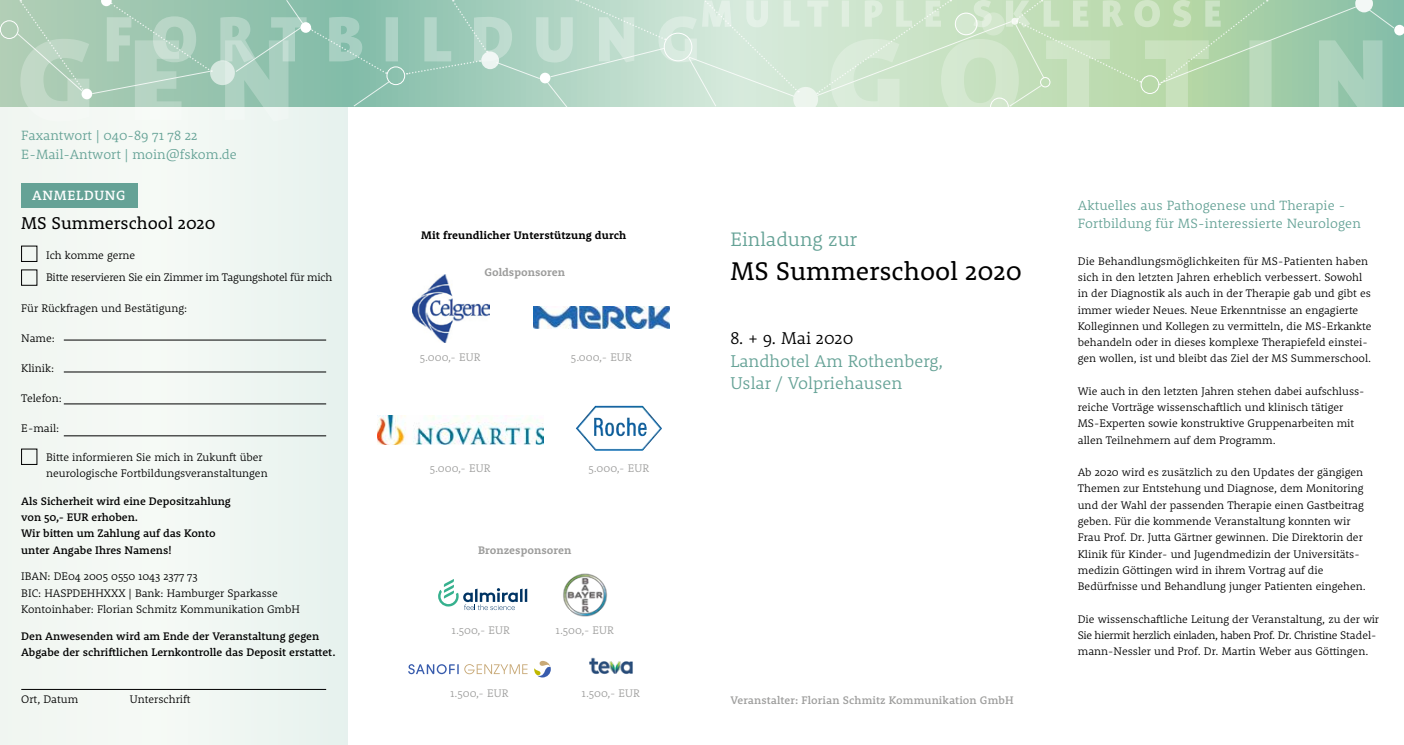
<style>
.page{position:relative;width:1404px;height:745px;background:#fff}
.page>*{position:absolute;margin:0;border:0;box-sizing:border-box;transform-origin:0 0}
.t1{font:26.25px "Rooney";color:#000}
.t2{font:300 20px "Rooney";color:#65a296}
.t3{font:300 17.5px/22.5px "Rooney";color:#65a296}
.t4{font:17.5px "Rooney";color:#000}
.t5{font:300 17.5px "Rooney";color:#000}
.t6{font:300 13.75px/18.8px "Rooney";letter-spacing:.01em;color:#65a296}
.t7{font:500 13.75px "Rooney";letter-spacing:.05em;color:#fff}
.t8{font:300 11.25px/16.2px "Rooney";color:#000}
.t9{font:500 11.25px/16.2px "Rooney";color:#000}
.t10{font:300 11.25px "Rooney";letter-spacing:.01em;color:#9d9d9c}
.t11{font:300 11.25px/22.5px "Rooney";letter-spacing:-.02em;color:#000}
.t12{font:500 11.25px "Rooney";letter-spacing:.01em;color:#9d9d9c}
.t13{font:700 11.25px "Rooney";letter-spacing:.01em;color:#000}
.t14{font:700 11.25px "Rooney";color:#9d9d9c}
</style>
<div class="page">
<svg style="left:438px;top:579px;width:89px;height:30px"></svg>
<img style="left:589px;top:657px;width:44px;height:17px">
<img style="left:576px;top:405px;width:86px;height:45px">
<img style="left:412px;top:275px;width:77px;height:67px">
<img style="left:377px;top:415px;width:166px;height:29px">
<svg style="left:408px;top:664px;width:50px;height:9px"></svg>
<svg style="left:464px;top:664px;width:63px;height:9px"></svg>
<svg style="left:534px;top:660px;width:16px;height:17px"></svg>
<img style="left:563px;top:573px;width:44px;height:43px">
<div style="left:0;top:106px;width:347px;height:638px;background:#f1f7f2"></div>
<div style="left:21px;top:182px;width:117px;height:25px;background:#65a296"></div>
<hr style="left:64px;top:339px;width:262px;height:1px;background:#000">
<hr style="left:64px;top:371px;width:262px;height:1px;background:#000">
<hr style="left:64px;top:403px;width:262px;height:1px;background:#000">
<hr style="left:64px;top:435px;width:262px;height:1px;background:#000">
<hr style="left:21px;top:688px;width:305px;height:1px;background:#000">
<img style="left:533px;top:306px;width:136px;height:22px">
<div style="left:0;top:20px;width:18px;height:19px;border:1px solid #fff;border-radius:50%"></div>
<svg style="left:16px;top:0;width:1387px;height:133px"></svg>
<div style="left:954px;top:13px;width:23px;height:22px;border:1px solid #fff;border-radius:50%"></div>
<p class="t6" style="left:21px;top:126px;width:217px">Faxantwort | 040-89 71 78 22<br>E-Mail-Antwort | moin@fskom.de</p>
<p class="t7" style="left:32px;top:186px;width:95px">ANMELDUNG</p>
<h3 class="t4" style="left:21px;top:211px;width:196px">MS Summerschool 2020</h3>
<p class="t11" style="left:46px;top:243px;width:288px">Ich komme gerne<br>Bitte reservieren Sie ein Zimmer im Tagungshotel für mich</p>
<p class="t8" style="left:21px;top:299px;width:167px">Für Rückfragen und Bestätigung:</p>
<p class="t8" style="left:21px;top:329px;width:35px">Name:</p>
<p class="t8" style="left:21px;top:359px;width:34px">Klinik:</p>
<p class="t8" style="left:21px;top:389px;width:42px">Telefon:</p>
<p class="t8" style="left:21px;top:419px;width:40px">E-mail:</p>
<p class="t8" style="left:46px;top:448px;width:223px">Bitte informieren Sie mich in Zukunft über neurologische Fortbildungsveranstaltungen</p>
<p class="t9" style="left:21px;top:492px;width:211px">Als Sicherheit wird eine Depositzahlung von 50,- EUR erhoben.<br>Wir bitten um Zahlung auf das Konto unter Angabe Ihres Namens!</p>
<p class="t8" style="left:21px;top:567px;width:280px">IBAN: DE04 2005 0550 1043 2377 73<br>BIC: HASPDEHHXXX | Bank: Hamburger Sparkasse<br>Kontoinhaber: Florian Schmitz Kommunikation GmbH</p>
<p class="t9" style="left:21px;top:627px;width:316px">Den Anwesenden wird am Ende der Veranstaltung gegen<br>Abgabe der schriftlichen Lernkontrolle das Deposit erstattet.</p>
<p class="t8" style="left:21px;top:690px;width:58px">Ort, Datum</p>
<p class="t8" style="left:130px;top:690px;width:62px">Unterschrift</p>
<p class="t13" style="left:421px;top:227px;width:206px">Mit freundlicher Unterstützung durch</p>
<p class="t14" style="left:484px;top:264px;width:82px">Goldsponsoren</p>
<p class="t10" style="left:420px;top:349px;width:62px">5.000,- EUR</p>
<p class="t10" style="left:430px;top:460px;width:62px">5.000,- EUR</p>
<p class="t10" style="left:571px;top:349px;width:62px">5.000,- EUR</p>
<p class="t10" style="left:588px;top:460px;width:62px">5.000,- EUR</p>
<p class="t14" style="left:478px;top:542px;width:95px">Bronzesponsoren</p>
<p class="t10" style="left:452px;top:622px;width:60px">1.500,- EUR</p>
<p class="t10" style="left:450px;top:685px;width:60px">1.500,- EUR</p>
<p class="t10" style="left:556px;top:622px;width:60px">1.500,- EUR</p>
<p class="t10" style="left:582px;top:685px;width:60px">1.500,- EUR</p>
<h2 class="t2" style="left:730px;top:225px;width:129px">Einladung zur</h2>
<h1 class="t1" style="left:730px;top:254px;width:293px">MS Summerschool 2020</h1>
<h3 class="t5" style="left:730px;top:326px;width:125px">8. + 9. Mai 2020</h3>
<h3 class="t3" style="left:730px;top:349px;width:214px">Landhotel Am Rothenberg,<br>Uslar / Volpriehausen</h3>
<p class="t12" style="left:730px;top:692px;width:285px">Veranstalter: Florian Schmitz Kommunikation GmbH</p>
<p class="t6" style="left:1077px;top:195px;width:284px">Aktuelles aus Pathogenese und Therapie -<br>Fortbildung für MS-interessierte Neurologen</p>
<p class="t8" style="left:1077px;top:252px;width:295px">Die Behandlungsmöglichkeiten für MS-Patienten haben sich in den letzten Jahren erheblich verbessert. Sowohl in der Diagnostik als auch in der Therapie gab und gibt es immer wieder Neues. Neue Erkenntnisse an engagierte Kolleginnen und Kollegen zu vermitteln, die MS-Erkankte behandeln oder in dieses komplexe Therapiefeld einstei&shy;gen wollen, ist und bleibt das Ziel der MS Summerschool.</p>
<p class="t8" style="left:1077px;top:382px;width:288px">Wie auch in den letzten Jahren stehen dabei aufschluss&shy;reiche Vorträge wissenschaftlich und klinisch tätiger MS-Experten sowie konstruktive Gruppenarbeiten mit allen Teilnehmern auf dem Programm.</p>
<p class="t8" style="left:1077px;top:463px;width:289px">Ab 2020 wird es zusätzlich zu den Updates der gängigen Themen zur Entstehung und Diagnose, dem Monitoring und der Wahl der passenden Therapie einen Gastbeitrag geben. Für die kommende Veranstaltung konnten wir Frau Prof. Dr. Jutta Gärtner gewinnen. Die Direktorin der Klinik für Kinder- und Jugendmedizin der Universitäts&shy;medizin Göttingen wird in ihrem Vortrag auf die Bedürfnisse und Behandlung junger Patienten eingehen.</p>
<p class="t8" style="left:1077px;top:609px;width:303px">Die wissenschaftliche Leitung der Veranstaltung, zu der wir<br>Sie hiermit herzlich einladen, haben Prof. Dr. Christine Stadel&shy;mann-Nessler und Prof. Dr. Martin Weber aus Göttingen.</p>
</div>
